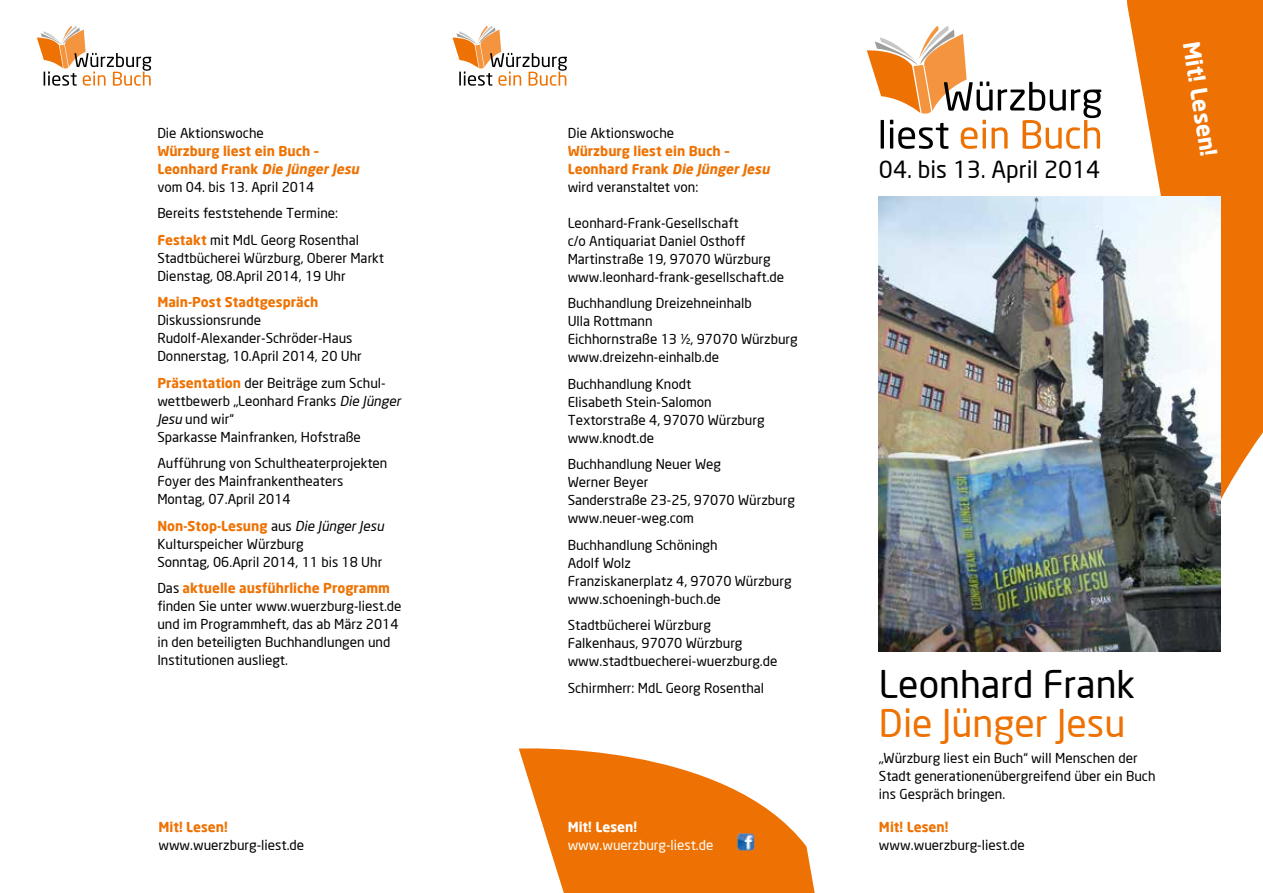
<style>
.page{position:relative;width:1263px;height:893px;background:#fff}
.page>*{position:absolute;margin:0;border:0;box-sizing:border-box;transform-origin:0 0}
.t1{font:37.5px "Neo Sans";color:#000}
.t2{font:37.5px "Neo Sans";color:#ee7203}
.t3{font:23.25px "Neo Sans";color:#000}
.t4{font:700 22.5px "Neo Sans";color:#fff}
.t5{font:13.5px/18px "Neo Sans";color:#000}
.t6{font:700 13.5px/18px "Neo Sans";color:#ee7203}
.t7{font:13.5px "Neo Sans";color:#fff}
.t8{font:700 13.5px "Neo Sans";color:#fff}
.s1{font-style:italic}
.s2{font-weight:400;color:#000}
.s3{font-weight:700;color:#ee7203}
</style>
<div class="page">
<svg style="left:519px;top:748px;width:296px;height:145px;fill:#ee7203"></svg>
<svg style="left:1126px;top:0;width:137px;height:509px;background:#f08526"></svg>
<img style="left:879px;top:196px;width:341px;height:455px">
<svg style="left:867px;top:26px;width:234px;height:123px"></svg>
<svg style="left:37px;top:26px;width:114px;height:60px"></svg>
<svg style="left:452px;top:26px;width:115px;height:60px"></svg>
<img style="left:737px;top:833px;width:17px;height:17px">
<p class="t5" style="left:157px;top:123px;width:108px">Die Aktionswoche</p>
<p class="t6" style="left:157px;top:141px;width:206px">Würzburg liest ein Buch –<br>Leonhard Frank <span class="s1">Die JüngerJesu </span><span class="s2">vom 04. bis 13. April 2014</span></p>
<p class="t5" style="left:157px;top:200px;width:203px;line-height:26.5px">Bereits feststehende Termine:<br><span class="s3">Festakt</span> mit MdL Georg Rosenthal</p>
<p class="t5" style="left:157px;top:249px;width:228px">Stadtbücherei Würzburg, Oberer Markt<br>Dienstag, 08.April 2014, 19 Uhr</p>
<p class="t6" style="left:157px;top:293px;width:163px">Main-Post Stadtgespräch</p>
<p class="t5" style="left:157px;top:311px;width:206px">Diskussionsrunde<br>Rudolf-Alexander-Schröder-Haus<br>Donnerstag, 10.April 2014, 20 Uhr</p>
<p class="t5" style="left:157px;top:374px;width:248px"><span class="s3">Präsentation</span> der Beiträge zum Schul&shy;wettbewerb „Leonhard Franks <span class="s1">Die Jünger<br>Jesu</span> und wir“<br>Sparkasse Mainfranken, Hofstraße</p>
<p class="t5" style="left:157px;top:454px;width:232px">Aufführung von Schultheaterprojekten<br>Foyer des Mainfrankentheaters<br>Montag, 07.April 2014</p>
<p class="t5" style="left:157px;top:517px;width:231px"><span class="s3">Non-Stop-Lesung</span> aus <span class="s1">Die JüngerJesu<br></span>Kulturspeicher Würzburg<br>Sonntag, 06.April 2014, 11 bis 18 Uhr</p>
<p class="t5" style="left:157px;top:579px;width:246px">Das <span class="s3">aktuelle ausführliche Programm </span>finden Sie unter www.wuerzburg-liest.de und im Programmheft, das ab März 2014 in den beteiligten Buchhandlungen und Institutionen ausliegt.</p>
<p class="t6" style="left:158px;top:818px;width:71px">Mit! Lesen!</p>
<p class="t5" style="left:158px;top:836px;width:147px">www.wuerzburg-liest.de</p>
<p class="t5" style="left:568px;top:124px;width:108px">Die Aktionswoche</p>
<p class="t6" style="left:568px;top:141px;width:206px">Würzburg liest ein Buch –<br>Leonhard Frank <span class="s1">Die JüngerJesu </span><span class="s2">wird veranstaltet von:</span></p>
<p class="t5" style="left:568px;top:214px;width:218px">Leonhard-Frank-Gesellschaft<br>c/o Antiquariat Daniel Osthoff Martinstraße 19, 97070 Würzburg www.leonhard-frank-gesellschaft.de</p>
<p class="t5" style="left:568px;top:294px;width:232px">Buchhandlung Dreizehneinhalb<br>Ulla Rottmann<br>Eichhornstraße 13 ½, 97070 Würzburg www.dreizehn-einhalb.de</p>
<p class="t5" style="left:568px;top:375px;width:198px">Buchhandlung Knodt<br>Elisabeth Stein-Salomon<br>Textorstraße 4, 97070 Würzburg www.knodt.de</p>
<p class="t5" style="left:568px;top:455px;width:229px">Buchhandlung Neuer Weg<br>Werner Beyer<br>Sanderstraße 23-25, 97070 Würzburg www.neuer-weg.com</p>
<p class="t5" style="left:568px;top:536px;width:225px">Buchhandlung Schöningh<br>Adolf Wolz<br>Franziskanerplatz 4, 97070 Würzburg www.schoeningh-buch.de</p>
<p class="t5" style="left:568px;top:616px;width:211px">Stadtbücherei Würzburg<br>Falkenhaus, 97070 Würzburg www.stadtbuecherei-wuerzburg.de</p>
<p class="t5" style="left:568px;top:678px;width:198px">Schirmherr: MdL Georg Rosenthal</p>
<p class="t8" style="left:568px;top:819px;width:71px">Mit! Lesen!</p>
<p class="t7" style="left:568px;top:837px;width:147px">www.wuerzburg-liest.de</p>
<h2 class="t3" style="left:879px;top:155px;width:223px">04. bis 13. April 2014</h2>
<h3 class="t4" style="left:1205px;top:40px;width:117px;rotate:81deg">Mit! Lesen!</h3>
<h1 class="t1" style="left:879px;top:661px;width:258px">Leonhard Frank</h1>
<h1 class="t2" style="left:879px;top:700px;width:248px">Die Jünger Jesu</h1>
<p class="t5" style="left:879px;top:749px;width:278px">„Würzburg liest ein Buch“ will Menschen der<br>Stadt generationenübergreifend über ein Buch ins Gespräch bringen.</p>
<p class="t6" style="left:879px;top:818px;width:71px">Mit! Lesen!</p>
<p class="t5" style="left:879px;top:836px;width:147px">www.wuerzburg-liest.de</p>
</div>
